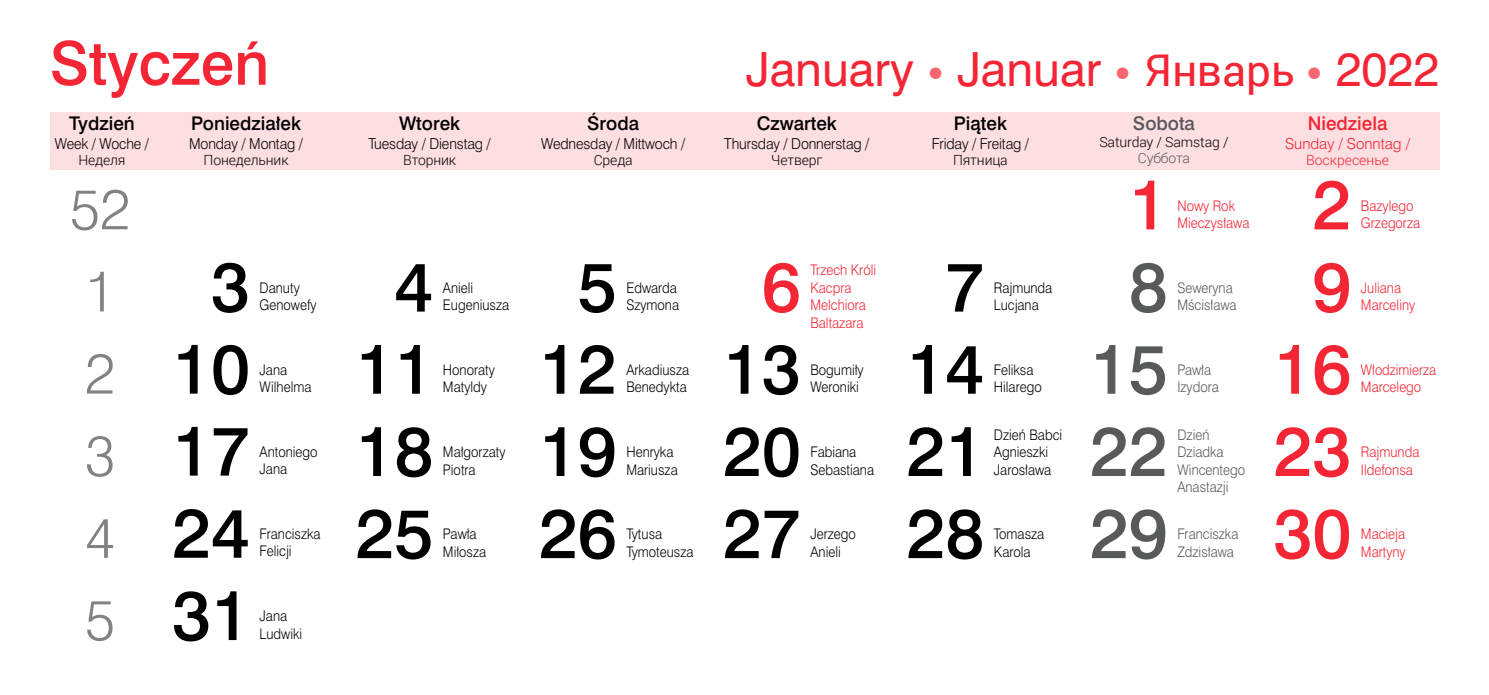
<style>
.page{position:relative;width:1489px;height:695px;background:#fff}
.page>*{position:absolute;margin:0;border:0;box-sizing:border-box;transform-origin:0 0}
.t1{font:64.75px "Swis 721 Md PL";color:#000}
.t2{font:64.75px "Swis 721 Md PL";color:#f42534}
.t3{font:64.75px "Swis 721 Md PL";color:#58595b}
.t4{font:56px "Swis 721 Md PL";color:#f42534}
.t5{font:52.68px/82.1px "Swis 721 Lt PL";color:#808285;text-align:justify}
.t6{font:43.75px "Swis 721 PL";color:#f42534}
.t7{font:17.5px "Swis 721 Md PL";color:#000}
.t8{font:17.5px "Swis 721 Md PL";color:#f42534}
.t9{font:17.5px "Swis 721 Md PL";color:#58595b}
.t10{font:14px "Swis 721 Lt PL";letter-spacing:-.01em;color:#000;scale:.94 1}
.t11{font:300 14px "Roboto";letter-spacing:-.01em;color:#000}
.t12{font:14px "Swis 721 Lt PL";color:#f42534}
.t13{font:300 14px "Roboto";color:#f42534}
.t14{font:300 14px "Roboto";letter-spacing:-.01em;color:#58595b}
.t15{font:13.65px/17.5px "Swis 721 Lt PL";color:#000;scale:.9 1}
.t16{font:13.65px/17.5px "Swis 721 Lt PL";color:#f42534;scale:.9 1}
.t17{font:13.65px/17.5px "Swis 721 Lt PL";color:#58595b;scale:.9 1}
.t18{font:13.65px/17.5px "Swis 721 Lt PL";color:#f42534;scale:.89 1}
.s1{font-family:"Museo Sans 100";color:#f86671}
.s2{font-family:"Roboto"}
</style>
<div class="page">
<div style="left:50px;top:112px;width:1389px;height:58px;background:#fddee1"></div>
<h2 class="t4" style="left:50px;top:27px;width:221px">Styczeń</h2>
<h3 class="t6" style="left:745px;top:40px;width:695px">January <span class="s1">•</span> Januar <span class="s1">•</span> <span class="s2">Январь</span> <span class="s1">•</span> 2022</h3>
<p class="t7" style="left:69px;top:112px;width:67px">Tydzień</p>
<p class="t10" style="left:55px;top:135px;width:102px">Week / Woche /</p>
<p class="t11" style="left:78px;top:150px;width:49px">Неделя</p>
<h3 class="t5" style="left:70px;top:167px;width:62px">52</h3>
<h3 class="t5" style="left:85px;top:250px;width:32px">1<br>2<br>3<br>4</h3>
<h3 class="t5" style="left:85px;top:578px;width:32px">5</h3>
<p class="t7" style="left:191px;top:112px;width:112px">Poniedziałek</p>
<p class="t10" style="left:189px;top:135px;width:123px">Monday / Montag /</p>
<p class="t11" style="left:203px;top:150px;width:86px">Понедельник</p>
<h1 class="t1" style="left:211px;top:244px;width:40px">3</h1>
<p class="t15" style="left:259px;top:278px;width:65px">Danuty<br>Genowefy</p>
<h1 class="t1" style="left:172px;top:326px;width:79px">10</h1>
<p class="t15" style="left:259px;top:360px;width:59px">Jana<br>Wilhelma</p>
<h1 class="t1" style="left:172px;top:408px;width:79px">17</h1>
<p class="t15" style="left:259px;top:442px;width:66px">Antoniego<br>Jana</p>
<h1 class="t1" style="left:172px;top:490px;width:79px">24</h1>
<p class="t15" style="left:259px;top:524px;width:69px">Franciszka<br>Felicji</p>
<h1 class="t1" style="left:172px;top:572px;width:79px">31</h1>
<p class="t15" style="left:259px;top:607px;width:49px">Jana<br>Ludwiki</p>
<p class="t7" style="left:399px;top:112px;width:63px">Wtorek</p>
<p class="t10" style="left:368px;top:135px;width:131px">Tuesday / Dienstag /</p>
<p class="t11" style="left:403px;top:150px;width:54px">Вторник</p>
<p class="t7" style="left:587px;top:112px;width:53px">Środa</p>
<p class="t10" style="left:541px;top:135px;width:155px">Wednesday / Mittwoch /</p>
<p class="t11" style="left:593px;top:150px;width:40px">Среда</p>
<p class="t7" style="left:756px;top:112px;width:82px">Czwartek</p>
<p class="t10" style="left:724px;top:135px;width:156px">Thursday / Donnerstag /</p>
<p class="t11" style="left:771px;top:150px;width:53px">Четверг</p>
<h1 class="t1" style="left:394px;top:244px;width:40px">4</h1>
<p class="t15" style="left:443px;top:278px;width:75px">Anieli<br>Eugeniusza</p>
<h1 class="t1" style="left:355px;top:326px;width:79px">11</h1>
<p class="t15" style="left:443px;top:361px;width:59px">Honoraty<br>Matyldy</p>
<h1 class="t1" style="left:355px;top:408px;width:79px">18</h1>
<p class="t15" style="left:443px;top:443px;width:71px">Małgorzaty<br>Piotra</p>
<h1 class="t1" style="left:355px;top:491px;width:79px">25</h1>
<p class="t15" style="left:443px;top:525px;width:50px">Pawła<br>Miłosza</p>
<h1 class="t1" style="left:578px;top:244px;width:40px">5</h1>
<p class="t15" style="left:626px;top:278px;width:60px">Edwarda<br>Szymona</p>
<h1 class="t1" style="left:539px;top:326px;width:79px">12</h1>
<p class="t15" style="left:626px;top:361px;width:71px">Arkadiusza<br>Benedykta</p>
<h1 class="t1" style="left:539px;top:408px;width:79px">19</h1>
<p class="t15" style="left:626px;top:443px;width:59px">Henryka<br>Mariusza</p>
<h1 class="t1" style="left:539px;top:491px;width:79px">26</h1>
<p class="t15" style="left:626px;top:525px;width:76px">Tytusa<br>Tymoteusza</p>
<h1 class="t2" style="left:762px;top:244px;width:40px">6</h1>
<p class="t16" style="left:810px;top:261px;width:74px">Trzech Króli<br>Kacpra<br>Melchiora<br>Baltazara</p>
<h1 class="t1" style="left:723px;top:326px;width:79px">13</h1>
<p class="t15" style="left:810px;top:361px;width:61px">Bogumiły<br>Weroniki</p>
<h1 class="t1" style="left:723px;top:408px;width:79px">20</h1>
<p class="t15" style="left:810px;top:443px;width:72px">Fabiana<br>Sebastiana</p>
<h1 class="t1" style="left:723px;top:491px;width:79px">27</h1>
<p class="t15" style="left:810px;top:525px;width:52px">Jerzego<br>Anieli</p>
<p class="t7" style="left:953px;top:112px;width:55px">Piątek</p>
<p class="t10" style="left:931px;top:135px;width:105px">Friday / Freitag /</p>
<p class="t11" style="left:953px;top:150px;width:56px">Пятница</p>
<h1 class="t1" style="left:945px;top:244px;width:40px">7</h1>
<h1 class="t1" style="left:906px;top:326px;width:79px">14</h1>
<p class="t15" style="left:993px;top:278px;width:66px">Rajmunda<br>Lucjana</p>
<p class="t15" style="left:993px;top:361px;width:55px">Feliksa<br>Hilarego</p>
<h1 class="t1" style="left:906px;top:408px;width:79px">21</h1>
<p class="t15" style="left:993px;top:425px;width:77px">Dzień Babci<br>Agnieszki<br>Jarosława</p>
<h1 class="t1" style="left:906px;top:491px;width:79px">28</h1>
<p class="t15" style="left:993px;top:525px;width:58px">Tomasza<br>Karola</p>
<p class="t9" style="left:1132px;top:112px;width:63px">Sobota</p>
<p class="t11" style="left:1099px;top:132px;width:131px">Saturday / Samstag /</p>
<p class="t14" style="left:1137px;top:148px;width:54px">Суббота</p>
<h1 class="t2" style="left:1128px;top:162px;width:40px">1</h1>
<p class="t16" style="left:1177px;top:196px;width:82px">Nowy Rok<br>Mieczysława</p>
<h1 class="t3" style="left:1128px;top:244px;width:40px">8</h1>
<p class="t17" style="left:1177px;top:278px;width:67px">Seweryna<br>Mścisława</p>
<h1 class="t3" style="left:1089px;top:326px;width:79px">15</h1>
<p class="t17" style="left:1177px;top:361px;width:48px">Pawła<br>Izydora</p>
<h1 class="t3" style="left:1089px;top:408px;width:79px">22</h1>
<p class="t17" style="left:1177px;top:425px;width:77px">Dzień<br>Dziadka<br>Wincentego<br>Anastazji</p>
<h1 class="t3" style="left:1089px;top:491px;width:79px">29</h1>
<p class="t17" style="left:1177px;top:525px;width:69px">Franciszka<br>Zdzisława</p>
<p class="t8" style="left:1307px;top:112px;width:81px">Niedziela</p>
<p class="t12" style="left:1284px;top:135px;width:126px">Sunday / Sonntag /</p>
<p class="t13" style="left:1305px;top:150px;width:85px">Воскресенье</p>
<h1 class="t2" style="left:1312px;top:162px;width:40px">2</h1>
<p class="t16" style="left:1360px;top:196px;width:67px">Bazylego<br>Grzegorza</p>
<h1 class="t2" style="left:1312px;top:244px;width:40px">9</h1>
<p class="t16" style="left:1360px;top:278px;width:62px">Juliana<br>Marceliny</p>
<h1 class="t2" style="left:1273px;top:326px;width:79px">16</h1>
<p class="t18" style="left:1360px;top:361px;width:86px">Włodzimierza<br>Marcelego</p>
<h1 class="t2" style="left:1273px;top:408px;width:79px">23</h1>
<p class="t16" style="left:1360px;top:443px;width:66px">Rajmunda<br>Ildefonsa</p>
<h1 class="t2" style="left:1273px;top:491px;width:79px">30</h1>
<p class="t16" style="left:1360px;top:525px;width:51px">Macieja<br>Martyny</p>
</div>
